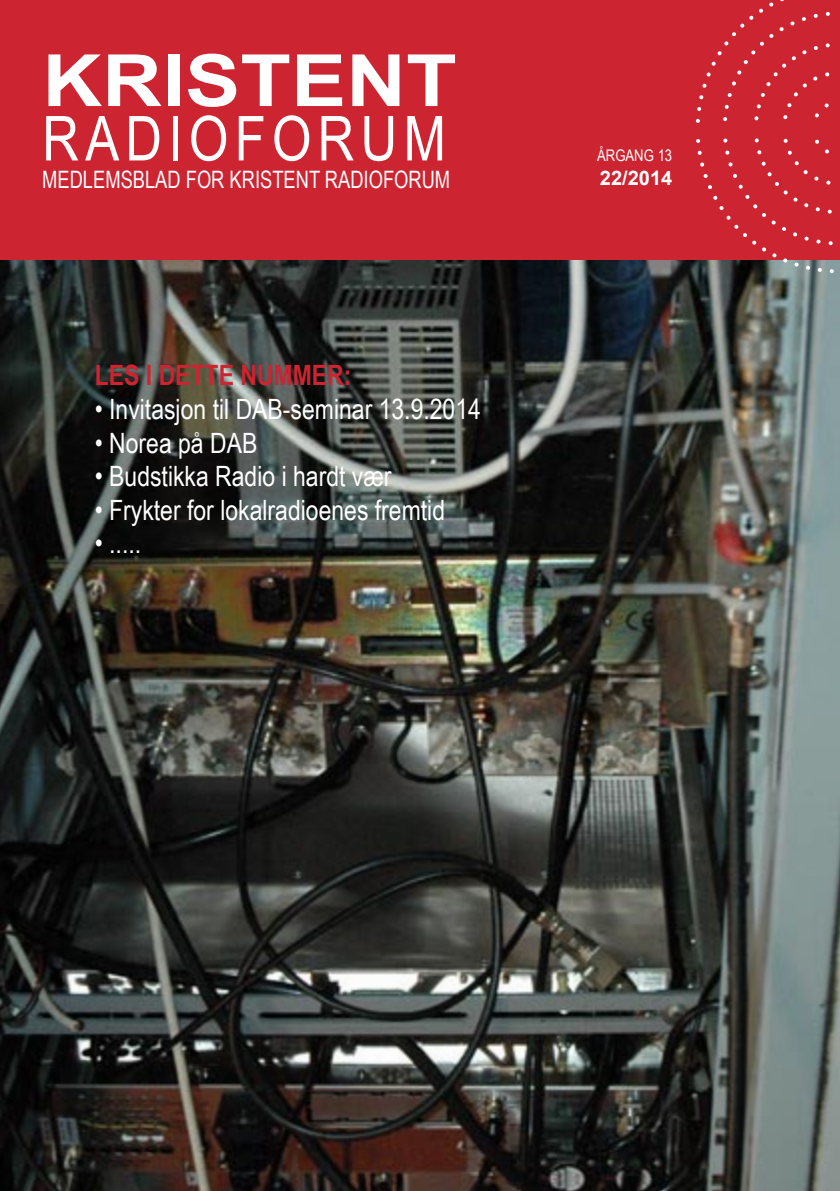
<style>
.page{position:relative;width:840px;height:1191px;background:#fff}
.page>*{position:absolute;margin:0;border:0;box-sizing:border-box;transform-origin:0 0}
.t1{font:700 72px "Arial";color:#fff;scale:1.15 1}
.t2{font:62px "Arial Narrow";letter-spacing:.1em;color:#fff}
.t3{font:28px "Arial Narrow";color:#fff}
.t4{font:700 28px "Arial Narrow";color:#cd2431}
.t5{font:24px "Arial Narrow";color:#fff;scale:.93 1}
.t6{font:700 20px "Arial";color:#fff}
.t7{font:16px "Arial Narrow";color:#fff}
</style>
<div class="page">
<img style="left:0;top:259px;width:839px;height:932px">
<div style="left:0;top:0;width:839px;height:259px;background:#cd2431"></div>
<svg style="left:693px;top:0;width:147px;height:275px"></svg>
<p class="t1" style="left:42px;top:31px;width:361px">KRISTENT</p>
<p class="t2" style="left:42px;top:93px;width:405px">RADIOFORUM</p>
<p class="t5" style="left:42px;top:162px;width:440px">MEDLEMSBLAD FOR KRISTENT RADIOFORUM</p>
<p class="t4" style="left:95px;top:354px;width:258px">LES I DETTE NUMMER:</p>
<p class="t3" style="left:95px;top:388px;width:387px">• Invitasjon til DAB-seminar 13.9.2014</p>
<p class="t3" style="left:95px;top:422px;width:164px">• Norea på DAB</p>
<p class="t3" style="left:95px;top:456px;width:298px">• Budstikka Radio i hardt vær</p>
<p class="t3" style="left:95px;top:489px;width:351px">• Frykter for lokalradioenes fremtid</p>
<p class="t3" style="left:95px;top:523px;width:48px">• .....</p>
<p class="t7" style="left:596px;top:143px;width:77px">ÅRGANG 13</p>
<p class="t6" style="left:599px;top:164px;width:74px">22/2014</p>
</div>
